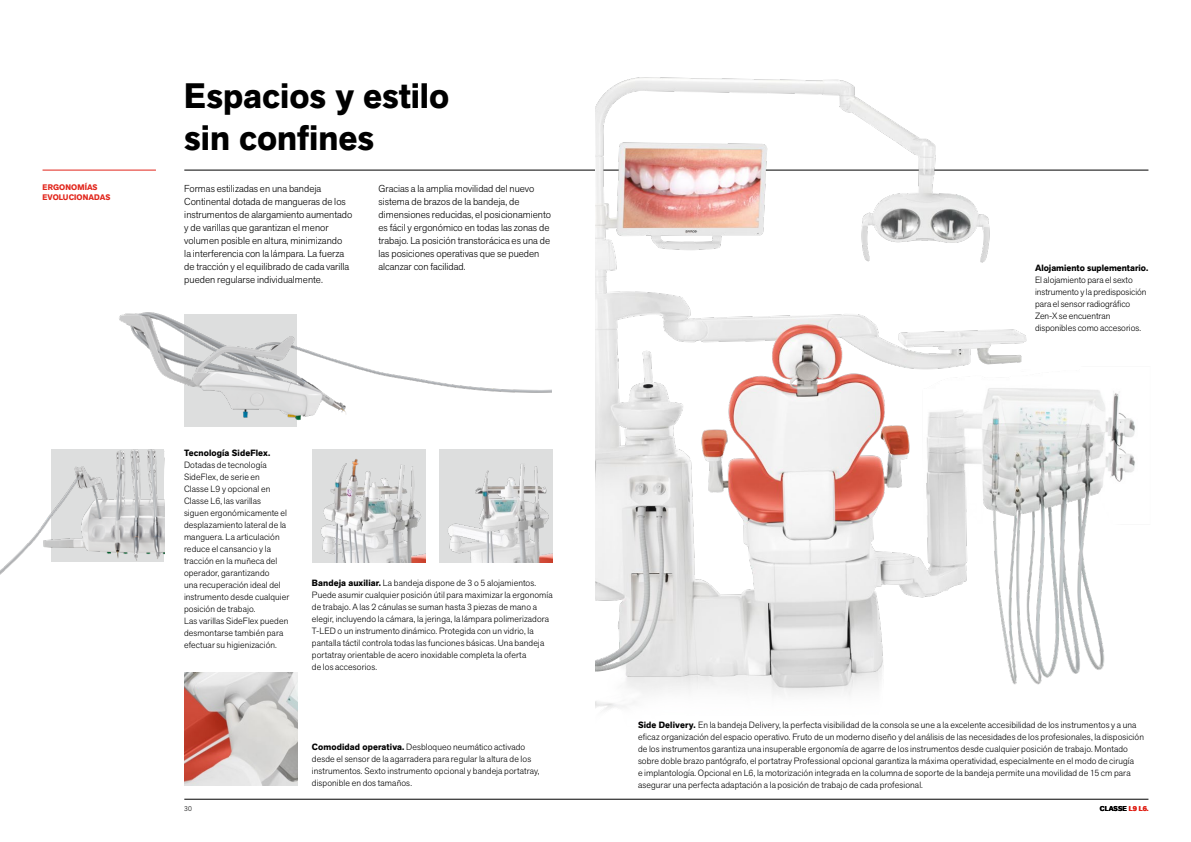
<style>
.page{position:relative;width:1191px;height:842px;background:#fff}
.page>*{position:absolute;margin:0;border:0;box-sizing:border-box;transform-origin:0 0}
.Titolo{font:700 35px/42px "Akzid Grtsk Next";color:#000}
.Testo{font:300 10px/13px "Akzid Grtsk Next";color:#000}
.Testo_descrizione{font:300 9px/12px "Akzid Grtsk Next";letter-spacing:.01em;color:#000}
.Titoletto{font:700 8px/9.6px "Akzid Grtsk Next";letter-spacing:.01em;color:#e1251b}
.diciture_fondo_pagin{font:700 7px "Akzid Grtsk Next";letter-spacing:.01em;color:#000}
.diciture_fondo_pagin-2{font:300 7px "Akzid Grtsk Next";color:#000}
.s1{font-weight:700}
.s2{color:#e1251b}
</style>
<div class="page">
<img style="left:439px;top:449px;width:113px;height:114px">
<img style="left:312px;top:449px;width:113px;height:114px">
<div style="left:184px;top:314px;width:112px;height:112px;background:#dddede"></div>
<img style="left:119px;top:312px;width:432px;height:109px">
<img style="left:0;top:449px;width:164px;height:126px">
<img style="left:184px;top:672px;width:113px;height:113px">
<hr style="left:184px;top:170px;width:964px;height:1px;background:#000">
<img style="left:595px;top:77px;width:554px;height:633px">
<hr style="left:184px;top:799px;width:964px;height:1px;background:#000">
<hr style="left:43px;top:170px;width:113px;height:1px;background:#e1251b">
<p class="Titolo" style="left:184px;top:75px;width:266px">Espacios y estilo sin confines</p>
<p class="Titoletto" style="left:43px;top:183px;width:69px">ERGONOMÍAS<br>EVOLUCIONADAS</p>
<p class="Testo" style="left:184px;top:182px;width:170px">Formas estilizadas en una bandeja Continental dotada de mangueras de los instrumentos de alargamiento aumentado y de varillas que garantizan el menor volumen posible en altura, minimizando<br>la interferencia con la lámpara. La fuerza de tracción y el equilibrado de cada varilla pueden regularse individualmente.</p>
<p class="Testo" style="left:378px;top:182px;width:174px">Gracias a la amplia movilidad del nuevo sistema de brazos de la bandeja, de dimensiones reducidas, el posicionamiento es fácil y ergonómico en todas las zonas de trabajo. La posición transtorácica es una de las posiciones operativas que se pueden alcanzar con facilidad.</p>
<p class="Testo_descrizione" style="left:184px;top:447px;width:107px"><span class="s1">Tecnología SideFlex.<br></span>Dotadas de tecnología<br>SideFlex, de serie en<br>Classe L9 y opcional en<br>Classe L6, las varillas<br>siguen ergonómicamente el desplazamiento lateral de la manguera. La articulación reduce el cansancio y la tracción en la muñeca del operador, garantizando<br>una recuperación ideal del instrumento desde cualquier posición de trabajo.<br>Las varillas SideFlex pueden desmontarse también para efectuar su higienización.</p>
<p class="Testo_descrizione" style="left:312px;top:577px;width:242px"><span class="s1">Bandeja auxiliar.</span> La bandeja dispone de 3 o 5 alojamientos.<br>Puede asumir cualquier posición útil para maximizar la ergonomía de trabajo. A las 2 cánulas se suman hasta 3 piezas de mano a elegir, incluyendo la cámara, la jeringa, la lámpara polimerizadora T-LED o un instrumento dinámico. Protegida con un vidrio, la pantalla táctil controla todas las funciones básicas. Una bandeja portatray orientable de acero inoxidable completa la oferta<br>de los accesorios.</p>
<p class="Testo_descrizione" style="left:312px;top:740px;width:229px"><span class="s1">Comodidad operativa.</span> Desbloqueo neumático activado desde el sensor de la agarradera para regular la altura de los instrumentos. Sexto instrumento opcional y bandeja portatray, disponible en dos tamaños.</p>
<p class="Testo_descrizione" style="left:1035px;top:262px;width:115px"><span class="s1">Alojamiento suplementario.<br></span>El alojamiento para el sexto instrumento y la predisposición para el sensor radiográfico<br>Zen-X se encuentran disponibles como accesorios.</p>
<p class="Testo_descrizione" style="left:638px;top:718px;width:507px"><span class="s1">Side Delivery.</span> En la bandeja Delivery, la perfecta visibilidad de la consola se une a la excelente accesibilidad de los instrumentos y a una eficaz organización del espacio operativo. Fruto de un moderno diseño y del análisis de las necesidades de los profesionales, la disposición de los instrumentos garantiza una insuperable ergonomía de agarre de los instrumentos desde cualquier posición de trabajo. Montado sobre doble brazo pantógrafo, el portatray Professional opcional garantiza la máxima operatividad, especialmente en el modo de cirugía<br>e implantología. Opcional en L6, la motorización integrada en la columna de soporte de la bandeja permite una movilidad de 15 cm para asegurar una perfecta adaptación a la posición de trabajo de cada profesional.</p>
<p class="diciture_fondo_pagin-2" style="left:184px;top:804px;width:9px">30</p>
<p class="diciture_fondo_pagin" style="left:1100px;top:804px;width:50px">CLASSE <span class="s2">L9 L6.</span></p>
</div>
